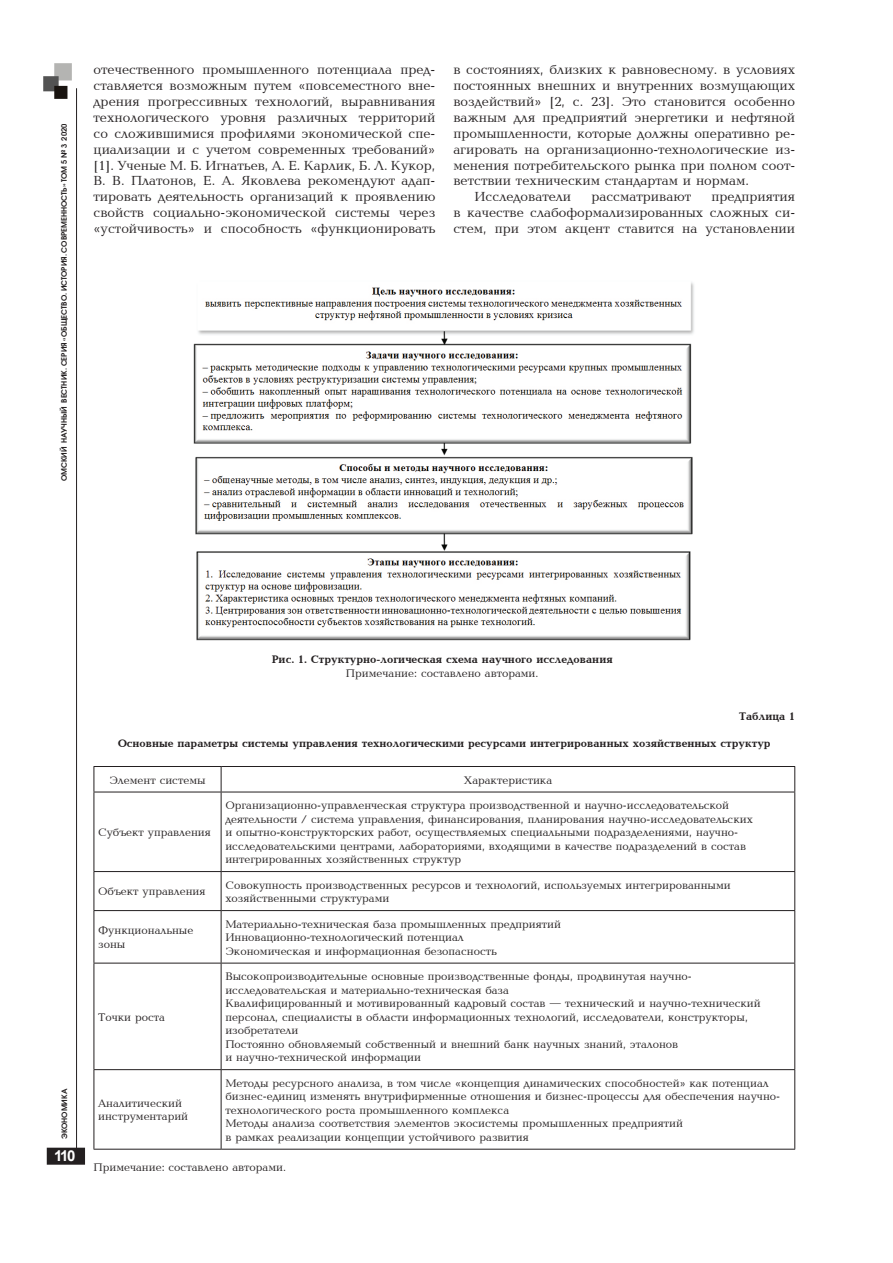
<style>
.page{position:relative;width:893px;height:1263px;background:#fff}
.page>*{position:absolute;margin:0;border:0;box-sizing:border-box;transform-origin:0 0}
.t1{font:700 15px "Arial";color:#fff}
.t2{font:13.5px/15.9px "Baltica CTT";color:#231f20;text-align:justify}
.t3{font:11.25px/13.5px "Baltica CTT";color:#231f20}
.t4{font:700 11.25px "Baltica C";color:#231f20}
.t5{font:600 7.5px "Avant Garde Gothic C";color:#231f20}
</style>
<div class="page">
<div style="left:48px;top:1148px;width:36px;height:16px;background:#231f20"></div>
<div style="left:47px;top:1148px;width:38px;height:17px;border:2px solid #231f20"></div>
<hr style="left:76px;top:88px;width:1px;height:1068px;background:#231f20">
<img style="left:43px;top:63px;width:29px;height:36px">
<img style="left:193px;top:282px;width:501px;height:359px">
<hr style="left:94px;top:766px;width:127px;height:1px;background:#231f20">
<svg style="left:94px;top:767px;width:1px;height:25px"></svg>
<hr style="left:221px;top:766px;width:574px;height:1px;background:#231f20">
<svg style="left:221px;top:767px;width:1px;height:25px"></svg>
<svg style="left:794px;top:767px;width:1px;height:25px"></svg>
<hr style="left:94px;top:792px;width:127px;height:1px;background:#231f20">
<hr style="left:94px;top:792px;width:1px;height:79px;background:#231f20">
<hr style="left:221px;top:792px;width:574px;height:1px;background:#231f20">
<hr style="left:221px;top:792px;width:1px;height:79px;background:#231f20">
<hr style="left:794px;top:792px;width:1px;height:79px;background:#231f20">
<hr style="left:94px;top:871px;width:127px;height:1px;background:#231f20">
<hr style="left:94px;top:872px;width:1px;height:38px;background:#231f20">
<hr style="left:221px;top:871px;width:574px;height:1px;background:#231f20">
<hr style="left:221px;top:872px;width:1px;height:38px;background:#231f20">
<hr style="left:794px;top:872px;width:1px;height:38px;background:#231f20">
<hr style="left:94px;top:910px;width:127px;height:1px;background:#231f20">
<hr style="left:94px;top:911px;width:1px;height:52px;background:#231f20">
<hr style="left:221px;top:910px;width:574px;height:1px;background:#231f20">
<hr style="left:221px;top:911px;width:1px;height:52px;background:#231f20">
<hr style="left:794px;top:911px;width:1px;height:52px;background:#231f20">
<hr style="left:94px;top:963px;width:127px;height:1px;background:#231f20">
<hr style="left:94px;top:963px;width:1px;height:106px;background:#231f20">
<hr style="left:221px;top:963px;width:574px;height:1px;background:#231f20">
<hr style="left:221px;top:963px;width:1px;height:106px;background:#231f20">
<hr style="left:794px;top:963px;width:1px;height:106px;background:#231f20">
<hr style="left:94px;top:1069px;width:127px;height:1px;background:#231f20">
<hr style="left:94px;top:1070px;width:1px;height:79px;background:#231f20">
<hr style="left:221px;top:1069px;width:574px;height:1px;background:#231f20">
<hr style="left:221px;top:1070px;width:1px;height:79px;background:#231f20">
<hr style="left:794px;top:1070px;width:1px;height:79px;background:#231f20">
<hr style="left:94px;top:1149px;width:127px;height:1px;background:#231f20">
<hr style="left:221px;top:1149px;width:574px;height:1px;background:#231f20">
<p class="t5" style="left:60px;top:481px;width:359px;rotate:-90deg">ОМСКИЙ НАУЧНЫЙ ВЕСТНИК. Серия «Общество. история. современность» том 5 № 3 2020</p>
<p class="t2" style="left:94px;top:62px;width:343px">отечественного промышленного потенциала пред&shy;ставляется возможным путем «повсеместного вне&shy;дрения прогрессивных технологий, выравнивания технологического уровня различных территорий со сложившимися профилями экономической спе&shy;циализации и с учетом современных требований» [1]. Ученые М. Б. Игнатьев, А. Е. Карлик, Б. Л. Кукор, В. В. Платонов, Е. А. Яковлева рекомендуют адап&shy;тировать деятельность организаций к проявлению свойств социально-экономической системы через «устойчивость» и способность «функционировать</p>
<p class="t2" style="left:453px;top:62px;width:343px">в состояниях, близких к равновесному. в условиях</p>
<p class="t2" style="left:453px;top:78px;width:343px">постоянных внешних и внутренних возмущающих</p>
<p class="t2" style="left:453px;top:94px;width:343px">воздействий» [2, с. 23]. Это становится особенно</p>
<p class="t2" style="left:453px;top:110px;width:343px">важным для предприятий энергетики и нефтяной</p>
<p class="t2" style="left:453px;top:126px;width:343px">промышленности, которые должны оперативно ре-</p>
<p class="t2" style="left:453px;top:142px;width:343px">агировать на организационно-технологические из-</p>
<p class="t2" style="left:453px;top:158px;width:343px">менения потребительского рынка при полном соот-</p>
<p class="t2" style="left:453px;top:174px;width:297px">ветствии техническим стандартам и нормам.</p>
<p class="t2" style="left:475px;top:190px;width:98px">Исследователи</p>
<p class="t2" style="left:591px;top:190px;width:101px">рассматривают</p>
<p class="t2" style="left:453px;top:190px;width:343px;text-indent:258px">предприятия в качестве слабоформализированных сложных си&shy;стем, при этом акцент ставится на установлении</p>
<p class="t5" style="left:60px;top:1139px;width:52px;rotate:-90deg">экономика</p>
<h1 class="t1" style="left:54px;top:1145px;width:23px">110</h1>
<p class="t4" style="left:272px;top:654px;width:342px">Рис. 1. Структурно-логическая схема научного исследования</p>
<p class="t3" style="left:346px;top:667px;width:194px">Примечание: составлено авторами.</p>
<p class="t4" style="left:739px;top:710px;width:58px">Таблица 1</p>
<p class="t4" style="left:118px;top:737px;width:654px">Основные параметры системы управления технологическими ресурсами интегрированных хозяйственных структур</p>
<p class="t3" style="left:109px;top:774px;width:98px">Элемент системы</p>
<p class="t3" style="left:464px;top:774px;width:90px">Характеристика</p>
<p class="t3" style="left:98px;top:826px;width:114px">Субъект управления</p>
<p class="t3" style="left:225px;top:799px;width:529px">Организационно-управленческая структура производственной и научно-исследовательской деятельности / система управления, финансирования, планирования научно-исследовательских и опытно-конструкторских работ, осуществляемых специальными подразделениями, научно&shy;исследовательскими центрами, лабораториями, входящими в качестве подразделений в состав интегрированных хозяйственных структур</p>
<p class="t3" style="left:98px;top:885px;width:109px">Объект управления</p>
<p class="t3" style="left:225px;top:879px;width:507px">Совокупность производственных ресурсов и технологий, используемых интегрированными хозяйственными структурами</p>
<p class="t3" style="left:98px;top:924px;width:97px">Функциональные зоны</p>
<p class="t3" style="left:225px;top:918px;width:337px">Материально-техническая база промышленных предприятий<br>Инновационно-технологический потенциал<br>Экономическая и информационная безопасность</p>
<p class="t3" style="left:98px;top:1011px;width:68px">Точки роста</p>
<p class="t3" style="left:225px;top:970px;width:537px">Высокопроизводительные основные производственные фонды, продвинутая научно&shy;исследовательская и материально-техническая база<br>Квалифицированный и мотивированный кадровый состав — технический и научно-технический персонал, специалисты в области информационных технологий, исследователи, конструкторы, изобретатели<br>Постоянно обновляемый собственный и внешний банк научных знаний, эталонов<br>и научно-технической информации</p>
<p class="t3" style="left:225px;top:1077px;width:556px">Методы ресурсного анализа, в том числе «концепция динамических способностей» как потенциал бизнес-единиц изменять внутрифирменные отношения и бизнес-процессы для обеспечения научно&shy;технологического роста промышленного комплекса<br>Методы анализа соответствия элементов экосистемы промышленных предприятий<br>в рамках реализации концепции устойчивого развития</p>
<p class="t3" style="left:94px;top:1160px;width:194px">Примечание: составлено авторами.</p>
<p class="t3" style="left:98px;top:1097px;width:91px">Аналитический инструментарий</p>
</div>
